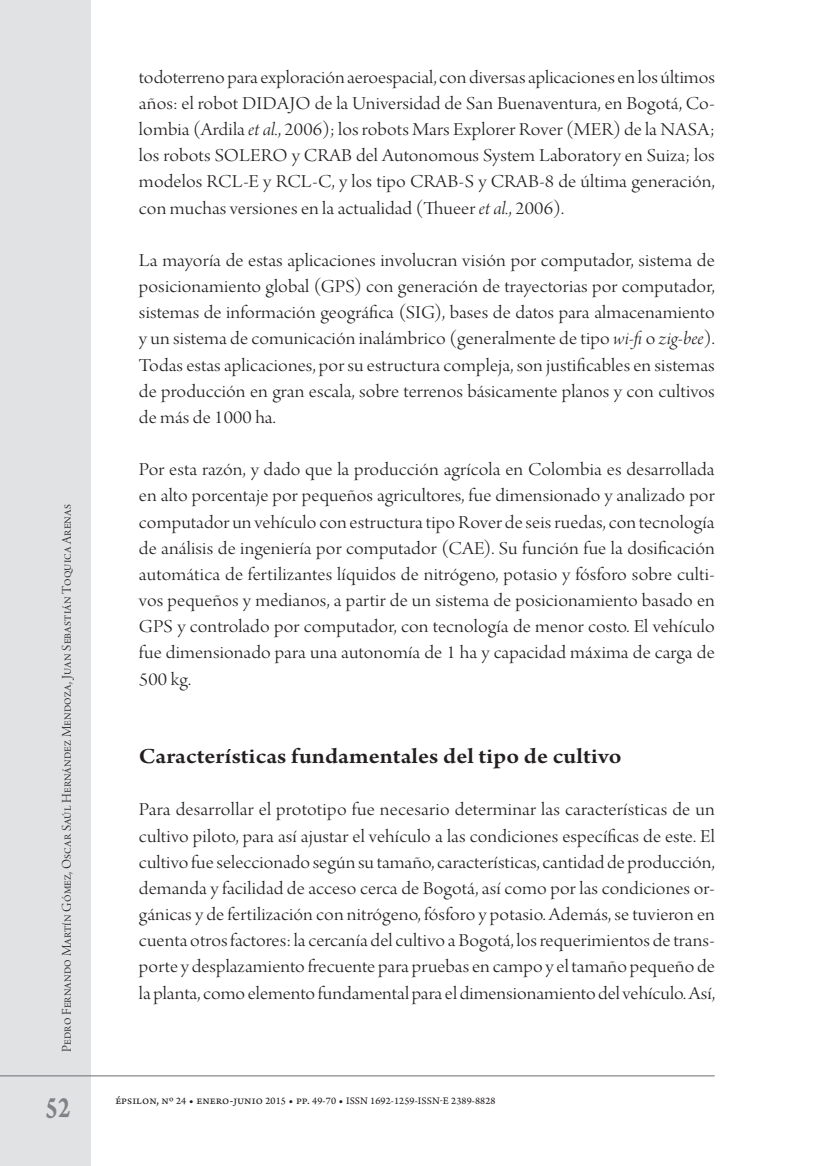
<style>
.page{position:relative;width:819px;height:1166px;background:#fff}
.page>*{position:absolute;margin:0;border:0;box-sizing:border-box;transform-origin:0 0}
.t1{font:31.5px "Arno Pro Smbd Caption";color:#808285;scale:.75 1}
._07Tit_1{font:600 22.75px "Arno Pro";letter-spacing:.005em;color:#231f20;scale:1.1 1}
._01Body{font:19.25px/26.2px "Arno Pro Light Display";letter-spacing:.01em;color:#231f20;text-align:justify;scale:1.1 1}
.t2{font:14px "Arno Pro Light Display";letter-spacing:.015em;color:#231f20}
.t3{font:10.5px "Arno Pro Sm Text";letter-spacing:.01em;color:#231f20}
.s1{font-family:"Arno Pro Light Italic Display"}
.s2{font-size:12.25px}
</style>
<div class="page">
<div style="left:0;top:0;width:91px;height:1166px;background:#e1e2e4"></div>
<hr style="left:0;top:1075px;width:714px;height:1px;background:#6c6d70">
<p class="t2" style="left:59px;top:1052px;width:549px;rotate:-90deg">Pedro Fernando Martín Gómez, Oscar Saúl Hernández Mendoza, Juan Sebastián Toquica Arenas</p>
<h1 class="t1" style="left:46px;top:1088px;width:34px">52</h1>
<p class="_01Body" style="left:139px;top:65px;width:525px">todoterreno para exploración aeroespacial, con diversas aplicaciones en los últimos años: el robot DIDAJO de la Universidad de San Buenaventura, en Bogotá, Co&shy;lombia (Ardila <span class="s1">et al.</span>, 2006); los robots Mars Explorer Rover (MER) de la NASA; los robots SOLERO y CRAB del Autonomous System Laboratory en Suiza; los modelos RCL-E y RCL-C, y los tipo CRAB-S y CRAB-8 de última generación, con muchas versiones en la actualidad (Thueer <span class="s1">et al.</span>, 2006).</p>
<p class="_01Body" style="left:139px;top:248px;width:525px">La mayoría de estas aplicaciones involucran visión por computador, sistema de posicionamiento global (GPS) con generación de trayectorias por computador, sistemas de información geográfica (SIG), bases de datos para almacenamiento y un sistema de comunicación inalámbrico (generalmente de tipo <span class="s1">wi-fi</span> o <span class="s1">zig-bee</span>).<br>Todas estas aplicaciones, por su estructura compleja, son justificables en sistemas de producción en gran escala, sobre terrenos básicamente planos y con cultivos de más de 1000 ha.</p>
<p class="_01Body" style="left:139px;top:458px;width:525px">Por esta razón, y dado que la producción agrícola en Colombia es desarrollada en alto porcentaje por pequeños agricultores, fue dimensionado y analizado por computador un vehículo con estructura tipo Rover de seis ruedas, con tecnología de análisis de ingeniería por computador (CAE). Su función fue la dosificación automática de fertilizantes líquidos de nitrógeno, potasio y fósforo sobre culti&shy;vos pequeños y medianos, a partir de un sistema de posicionamiento basado en GPS y controlado por computador, con tecnología de menor costo. El vehículo fue dimensionado para una autonomía de 1 ha y capacidad máxima de carga de 500 kg.</p>
<p class="_07Tit_1" style="left:139px;top:743px;width:440px">Características fundamentales del tipo de cultivo</p>
<p class="_01Body" style="left:139px;top:798px;width:525px">Para desarrollar el prototipo fue necesario determinar las características de un cultivo piloto, para así ajustar el vehículo a las condiciones específicas de este. El cultivo fue seleccionado según su tamaño, características, cantidad de producción, demanda y facilidad de acceso cerca de Bogotá, así como por las condiciones or&shy;gánicas y de fertilización con nitrógeno, fósforo y potasio. Además, se tuvieron en cuenta otros factores: la cercanía del cultivo a Bogotá, los requerimientos de trans&shy;porte y desplazamiento frecuente para pruebas en campo y el tamaño pequeño de la planta, como elemento fundamental para el dimensionamiento del vehículo. Así,</p>
<p class="t3" style="left:115px;top:1094px;width:381px"><span class="s2">épsilon, nº</span> 24 <span class="s2">• enero-junio</span> 2015 <span class="s2">• pp.</span> 49-70 <span class="s2">•</span> ISSN 1692-1259-ISSN-E 2389-8828</p>
</div>
